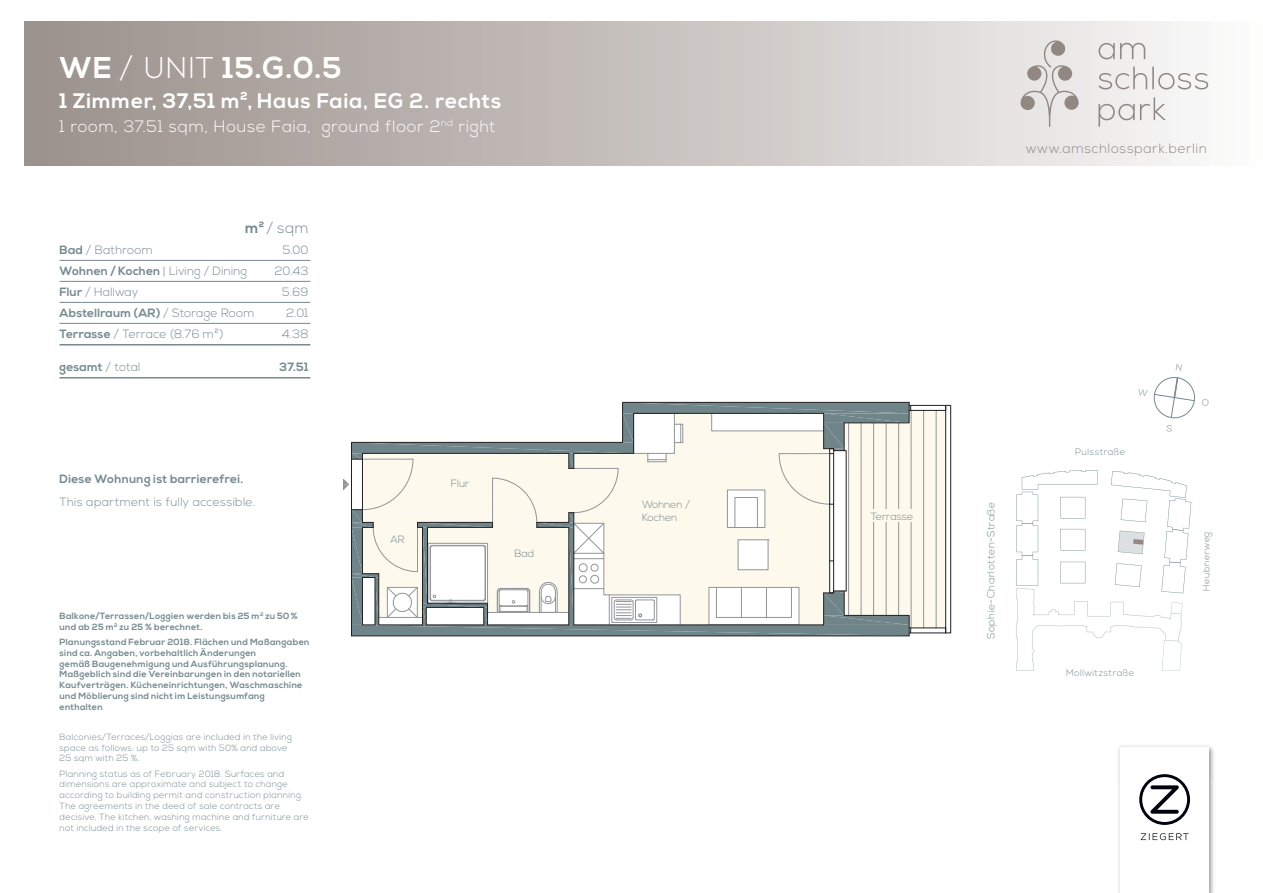
<style>
.page{position:relative;width:1263px;height:893px;background:#fff}
.page>*{position:absolute;margin:0;border:0;box-sizing:border-box;transform-origin:0 0}
.t1{font:700 30px "Nexa";color:#fff}
.t2{font:700 21px "Nexa";letter-spacing:.04em;color:#fff}
.t3{font:300 16.5px "Nexa";letter-spacing:.045em;color:#fff}
.t4{font:300 15px "Nexa";color:#768a90}
.t5{font:300 13.5px "Nexa";letter-spacing:.055em;color:#918883}
.t6{font:300 12px "Nexa";letter-spacing:.02em;color:#768a90}
.t7{font:700 12px "Nexa";letter-spacing:.02em;color:#768a90}
.t8{font:300 12px "Nexa";color:#768a90}
.t9{font:300 10.5px/12.6px "Nexa";color:#768a90}
.t10{font:300 10.35px "Nexa";letter-spacing:.05em;color:#768a90}
.t11{font:300 9.3px "Nexa";letter-spacing:.05em;color:#768a90}
.t12{font:300 9.15px "Nexa";letter-spacing:.05em;color:#768a90}
.t13{font:300 9px/10.8px "Nexa";letter-spacing:.035em;color:#768a90}
.t14{font:700 9px/10.8px "Nexa";letter-spacing:.035em;color:#768a90}
.s1{font-weight:300}
.s2{font-weight:700}
</style>
<div class="page">
<div style="left:24px;top:21px;width:1239px;height:145px;background:linear-gradient(to right,#998f8a,#faf9f8)"></div>
<svg style="left:1016px;top:470px;width:175px;height:201px"></svg>
<svg style="left:1098px;top:43px;width:110px;height:84px"></svg>
<svg style="left:1020px;top:40px;width:59px;height:87px"></svg>
<hr style="left:351px;top:636px;width:558px;height:1px;background:#231f20">
<svg style="left:343px;top:402px;width:608px;height:234px"></svg>
<img style="left:1118px;top:783px;width:2px;height:110px">
<img style="left:1118px;top:746px;width:96px;height:37px">
<img style="left:1209px;top:782px;width:5px;height:111px">
<div style="left:1120px;top:747px;width:89px;height:146px;background:#fff"></div>
<svg style="left:1141px;top:833px;width:47px;height:7px"></svg>
<svg style="left:1139px;top:774px;width:51px;height:51px"></svg>
<hr style="left:60px;top:260px;width:250px;height:1px;background:#768a90">
<hr style="left:60px;top:281px;width:250px;height:1px;background:#768a90">
<hr style="left:60px;top:302px;width:250px;height:1px;background:#768a90">
<hr style="left:60px;top:323px;width:250px;height:1px;background:#768a90">
<hr style="left:60px;top:344px;width:250px;height:1px;background:#768a90">
<hr style="left:60px;top:377px;width:250px;height:1px;background:#768a90">
<div style="left:514px;top:549px;width:33px;height:14px;background:#fdf9ec"></div>
<div style="left:642px;top:501px;width:60px;height:30px;background:#fdf9ec"></div>
<div style="left:443px;top:479px;width:34px;height:14px;background:#fdf9ec"></div>
<div style="left:386px;top:535px;width:23px;height:14px;background:#fdf9ec"></div>
<div style="left:871px;top:509px;width:45px;height:13px;background:#fdf9ec"></div>
<svg style="left:1153px;top:377px;width:42px;height:42px"></svg>
<h1 class="t1" style="left:60px;top:50px;width:283px">WE <span class="s1">/ UNIT</span> 15.G.0.5</h1>
<h2 class="t2" style="left:60px;top:89px;width:443px">1 Zimmer, 37,51 m², Haus Faia, EG 2. rechts</h2>
<h3 class="t3" style="left:60px;top:117px;width:438px">1 room, 37.51 sqm, House Faia, ground floor 2<sup>nd</sup> right</h3>
<h3 class="t4" style="left:245px;top:219px;width:65px"><span class="s2">m²</span> / sqm</h3>
<h3 class="t6" style="left:60px;top:243px;width:95px"><span class="s2">Bad</span> / Bathroom</h3>
<h3 class="t6" style="left:283px;top:243px;width:27px">5.00</h3>
<h3 class="t6" style="left:60px;top:264px;width:189px"><span class="s2">Wohnen / Kochen</span> | Living / Dining</h3>
<h3 class="t6" style="left:275px;top:264px;width:35px">20.43</h3>
<h3 class="t6" style="left:60px;top:285px;width:80px"><span class="s2">Flur</span> / Hallway</h3>
<h3 class="t6" style="left:282px;top:285px;width:28px">5.69</h3>
<h3 class="t7" style="left:60px;top:306px;width:197px">Abstellraum (AR) <span class="s1">/ Storage Room</span></h3>
<h3 class="t6" style="left:287px;top:306px;width:24px">2.01</h3>
<h3 class="t8" style="left:60px;top:327px;width:166px"><span class="s2">Terrasse</span> / Terrace (8.76 m²)</h3>
<h3 class="t6" style="left:282px;top:327px;width:28px">4.38</h3>
<h3 class="t7" style="left:60px;top:360px;width:82px">gesamt <span class="s1">/ total</span></h3>
<h3 class="t7" style="left:280px;top:360px;width:30px">37.51</h3>
<h3 class="t7" style="left:60px;top:472px;width:185px">Diese Wohnung ist barrierefrei.</h3>
<h3 class="t6" style="left:60px;top:495px;width:197px">This apartment is fully accessible.</h3>
<p class="t14" style="left:60px;top:611px;width:240px">Balkone/Terrassen/Loggien werden bis 25 m<sup>2</sup> zu 50% und ab 25 m<sup>2</sup> zu 25 % berechnet.</p>
<p class="t14" style="left:60px;top:637px;width:251px">Planungsstand Februar 2018. Flächen und Maßangaben sind ca. Angaben, vorbehaltlich Änderungen<br>gemäß Baugenehmigung und Ausführungsplanung.<br>Maßgeblich sind die Vereinbarungen in den notariellen Kaufverträgen. Kücheneinrichtungen, Waschmaschine und Möblierung sind nicht im Leistungsumfang enthalten<span class="s1">.</span></p>
<p class="t13" style="left:60px;top:732px;width:234px">Balconies/Terraces/Loggias are included in the living space as follows: up to 25 sqm with 50% and above<br>25 sqm with 25 %.</p>
<p class="t13" style="left:60px;top:768px;width:251px">Planning status as of February 2018. Surfaces and dimensions are approximate and subject to change according to building permit and construction planning.<br>The agreements in the deed of sale contracts are decisive. The kitchen, washing machine and furniture are not included in the scope of services.</p>
<p class="t9" style="left:390px;top:534px;width:16px">AR</p>
<p class="t9" style="left:451px;top:478px;width:20px">Flur</p>
<p class="t9" style="left:514px;top:548px;width:21px">Bad</p>
<p class="t9" style="left:642px;top:499px;width:49px">Wohnen /<br>Kochen</p>
<h3 class="t5" style="left:1026px;top:140px;width:182px">www.amschlosspark.berlin</h3>
<p class="t9" style="left:871px;top:510px;width:44px">Terrasse</p>
<p class="t10" style="left:985px;top:639px;width:139px;rotate:-90deg">Sophie-Charlotten-Straße</p>
<p class="t11" style="left:1075px;top:447px;width:52px">Pulsstraße</p>
<p class="t11" style="left:1066px;top:667px;width:70px">Mollwitzstraße</p>
<p class="t12" style="left:1201px;top:591px;width:61px;rotate:-90deg">Heubnerweg</p>
</div>
